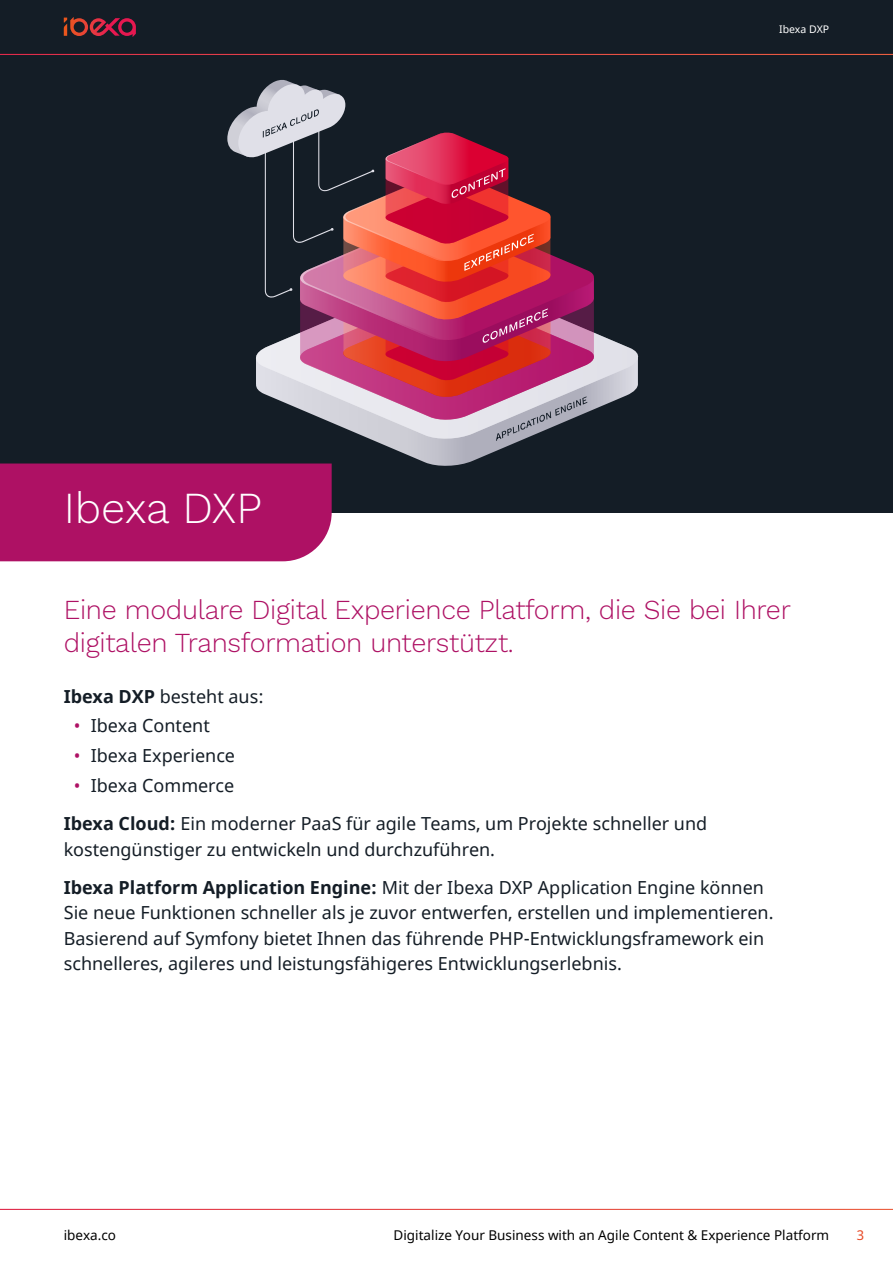
<style>
.page{position:relative;width:893px;height:1263px;background:#fff}
.page>*{position:absolute;margin:0;border:0;box-sizing:border-box;transform-origin:0 0}
.t1{font:300 43.5px "Work Sans";letter-spacing:-.005em;color:#fff}
.t2{font:300 27px/32.4px "Work Sans";letter-spacing:-.01em;color:#ae1164}
.t3{font:18px/38.2px "Noto Sans";color:#141d26}
.t4{font:13.5px "Noto Sans";color:#000}
.t5{font:13.5px "Noto Sans";color:#e84926}
.t6{font:10.5px "Noto Sans";color:#fff}
.s1{font-weight:700}
.s2{color:#ae1164}
</style>
<div class="page">
<div style="left:0;top:0;width:893px;height:54px;background:#141d26"></div>
<svg style="left:64px;top:17px;width:72px;height:20px"></svg>
<div style="left:0;top:55px;width:893px;height:457px;background:#141d26"></div>
<svg style="left:0;top:80px;width:638px;height:481px"></svg>
<h1 class="t1" style="left:64px;top:475px;width:200px">Ibexa DXP</h1>
<p class="t6" style="left:779px;top:22px;width:52px">Ibexa DXP</p>
<h2 class="t2" style="left:64px;top:593px;width:729px">Eine modulare Digital Experience Platform, die Sie bei Ihrer digitalen Transformation unterstützt.</h2>
<p class="t3" style="left:64px;top:677px;width:201px"><span class="s1">Ibexa DXP</span> besteht aus:</p>
<p class="t3" style="left:74px;top:707px;width:138px"><span class="s2">•</span> Ibexa Content</p>
<p class="t3" style="left:74px;top:737px;width:163px"><span class="s2">•</span> Ibexa Experience</p>
<p class="t3" style="left:64px;top:767px;width:645px;text-indent:10px"><span class="s2">•</span> Ibexa Commerce<br><span class="s1">Ibexa Cloud:</span> Ein moderner PaaS für agile Teams, um Projekte schneller und</p>
<p class="t3" style="left:64px;top:830px;width:702px">kostengünstiger zu entwickeln und durchzuführen.<br><span class="s1">Ibexa Platform Application Engine:</span> Mit der Ibexa DXP Application Engine können</p>
<p class="t3" style="left:64px;top:901px;width:711px;line-height:25.5px">Sie neue Funktionen schneller als je zuvor entwerfen, erstellen und implementieren.<br>Basierend auf Symfony bietet Ihnen das führende PHP-Entwicklungsframework ein schnelleres, agileres und leistungsfähigeres Entwicklungserlebnis.</p>
<p class="t4" style="left:64px;top:1226px;width:54px">ibexa.co</p>
<p class="t4" style="left:394px;top:1226px;width:437px">Digitalize Your Business with an Agile Content &amp; Experience Platform</p>
<p class="t5" style="left:857px;top:1226px;width:9px">3</p>
</div>
